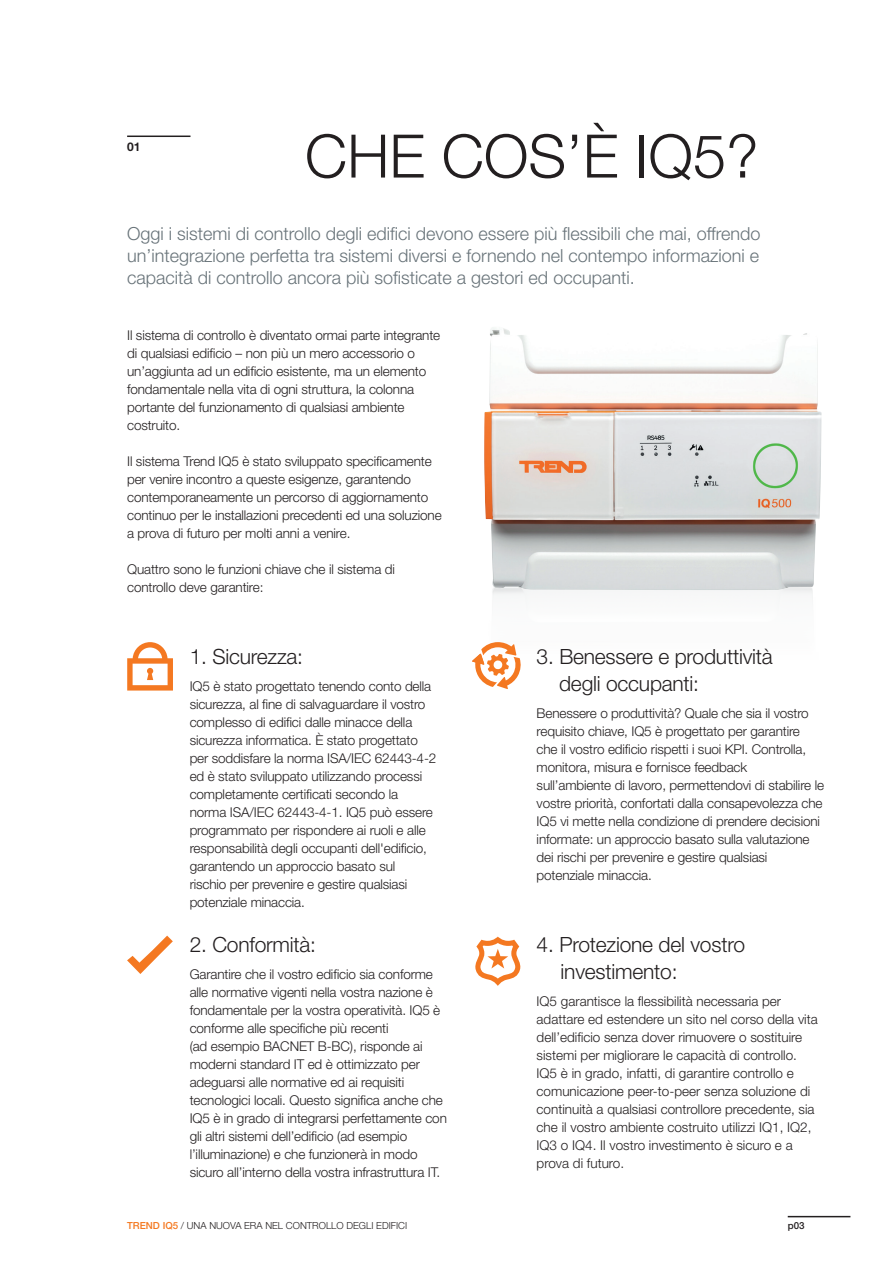
<style>
.page{position:relative;width:893px;height:1263px;background:#fff}
.page>*{position:absolute;margin:0;border:0;box-sizing:border-box;transform-origin:0 0}
.t1{font:300 60px "Helvetica Neue LT Std";color:#231f20}
.t2{font:300 21px/27px "Helvetica Neue LT Std";letter-spacing:-.01em;color:#231f20}
.t3{font:300 18px/21.6px "Helvetica Neue LT Std";color:#687379;text-align:justify}
.t4{font:300 13.5px/18px "Helvetica Neue LT Std";letter-spacing:-.01em;color:#231f20}
.t5{font:700 12px "Helvetica Neue LT Std";color:#231f20}
.t6{font:300 9.75px "Helvetica Neue LT Std";color:#231f20}
.t7{font:500 9.75px "Helvetica Neue LT Std";color:#231f20}
.s1{font-weight:500;color:#f47921}
</style>
<div class="page">
<img style="left:484px;top:327px;width:337px;height:263px">
<hr style="left:127px;top:136px;width:63px;height:1px;background:#231f20">
<svg style="left:127px;top:642px;width:46px;height:48px"></svg>
<svg style="left:127px;top:935px;width:46px;height:39px"></svg>
<svg style="left:472px;top:642px;width:49px;height:47px"></svg>
<svg style="left:475px;top:936px;width:46px;height:50px"></svg>
<hr style="left:788px;top:1216px;width:62px;height:1px;background:#231f20">
<p class="t5" style="left:127px;top:139px;width:15px">01</p>
<h1 class="t1" style="left:305px;top:120px;width:455px">CHE COS’È IQ5?</h1>
<p class="t3" style="left:127px;top:223px;width:635px">Oggi i sistemi di controllo degli edifici devono essere più flessibili che mai, offrendo un’integrazione perfetta tra sistemi diversi e fornendo nel contempo informazioni e capacità di controllo ancora più sofisticate a gestori ed occupanti.</p>
<p class="t4" style="left:127px;top:325px;width:315px">Il sistema di controllo è diventato ormai parte integrante di qualsiasi edificio – non più un mero accessorio o un’aggiunta ad un edificio esistente, ma un elemento fondamentale nella vita di ogni struttura, la colonna portante del funzionamento di qualsiasi ambiente costruito.</p>
<p class="t4" style="left:127px;top:451px;width:316px">Il sistema Trend IQ5 è stato sviluppato specificamente per venire incontro a queste esigenze, garantendo contemporaneamente un percorso di aggiornamento continuo per le installazioni precedenti ed una soluzione a prova di futuro per molti anni a venire.</p>
<p class="t4" style="left:127px;top:559px;width:269px">Quattro sono le funzioni chiave che il sistema di controllo deve garantire:</p>
<h2 class="t2" style="left:190px;top:642px;width:115px">1. Sicurezza:</h2>
<p class="t4" style="left:190px;top:676px;width:248px">IQ5 è stato progettato tenendo conto della sicurezza, al fine di salvaguardare il vostro complesso di edifici dalle minacce della sicurezza informatica. È stato progettato per soddisfare la norma ISA/IEC 62443-4-2 ed è stato sviluppato utilizzando processi completamente certificati secondo la norma ISA/IEC 62443-4-1. IQ5 può essere programmato per rispondere ai ruoli e alle responsabilità degli occupanti dell'edificio, garantendo un approccio basato sul<br>rischio per prevenire e gestire qualsiasi potenziale minaccia.</p>
<h2 class="t2" style="left:190px;top:930px;width:128px">2. Conformità:</h2>
<p class="t4" style="left:190px;top:964px;width:259px">Garantire che il vostro edificio sia conforme alle normative vigenti nella vostra nazione è fondamentale per la vostra operatività. IQ5 è conforme alle specifiche più recenti<br>(ad esempio BACNET B-BC), risponde ai moderni standard IT ed è ottimizzato per adeguarsi alle normative ed ai requisiti tecnologici locali. Questo significa anche che IQ5 è in grado di integrarsi perfettamente con gli altri sistemi dell’edificio (ad esempio l’illuminazione) e che funzionerà in modo sicuro all’interno della vostra infrastruttura IT.</p>
<h2 class="t2" style="left:559px;top:642px;width:215px;text-indent:-22px">3. Benessere e produttività degli occupanti:</h2>
<p class="t4" style="left:537px;top:703px;width:289px">Benessere o produttività? Quale che sia il vostro requisito chiave, IQ5 è progettato per garantire che il vostro edificio rispetti i suoi KPI. Controlla, monitora, misura e fornisce feedback sull’ambiente di lavoro, permettendovi di stabilire le vostre priorità, confortati dalla consapevolezza che IQ5 vi mette nella condizione di prendere decisioni informate: un approccio basato sulla valutazione dei rischi per prevenire e gestire qualsiasi potenziale minaccia.</p>
<h2 class="t2" style="left:561px;top:930px;width:186px;text-indent:-24px">4. Protezione del vostro investimento:</h2>
<p class="t4" style="left:537px;top:991px;width:283px">IQ5 garantisce la flessibilità necessaria per adattare ed estendere un sito nel corso della vita dell’edificio senza dover rimuovere o sostituire sistemi per migliorare le capacità di controllo.<br>IQ5 è in grado, infatti, di garantire controllo e comunicazione peer-to-peer senza soluzione di continuità a qualsiasi controllore precedente, sia che il vostro ambiente costruito utilizzi IQ1, IQ2, IQ3 o IQ4. Il vostro investimento è sicuro e a prova di futuro.</p>
<p class="t6" style="left:127px;top:1219px;width:282px"><span class="s1">TREND IQ5</span> / UNA NUOVA ERA NEL CONTROLLO DEGLI EDIFICI</p>
<p class="t7" style="left:788px;top:1219px;width:18px">p03</p>
</div>
